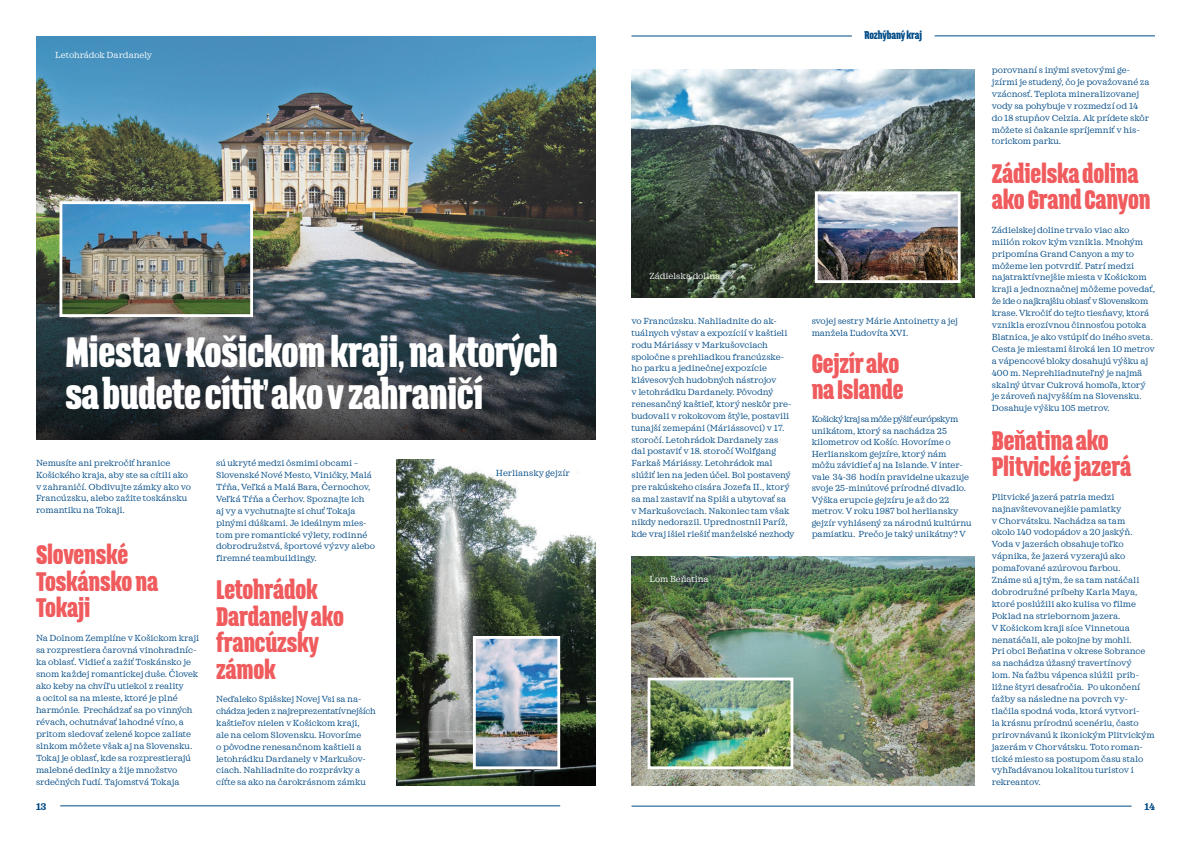
<style>
.page{position:relative;width:1191px;height:842px;background:#fff}
.page>*{position:absolute;margin:0;border:0;box-sizing:border-box;transform-origin:0 0}
.t1{font:900 37.5px/42px "Triump";letter-spacing:-.015em;color:#fff;scale:.8 1}
.t2{font:900 23.8px/26.4px "Triump";letter-spacing:-.01em;color:#f05c5e;scale:.8 1}
.t3{font:900 10px "Triump";letter-spacing:-.01em;color:#004b87;scale:.8 1}
.t4{font:700 10px "Sagona";color:#004b87}
.t5{font:9px/11.9px "Sagona";color:#004b87}
.t6{font:9px "Sagona";color:#fff}
</style>
<div class="page">
<img style="left:36px;top:36px;width:559px;height:202px">
<svg style="left:36px;top:238px;width:559px;height:201px;background:#3c464a"></svg>
<hr style="left:631px;top:806px;width:500px;height:1px;background:#004b87">
<hr style="left:60px;top:806px;width:500px;height:1px;background:#004b87">
<hr style="left:631px;top:36px;width:221px;height:1px;background:#004b87">
<hr style="left:934px;top:36px;width:221px;height:1px;background:#004b87">
<img style="left:396px;top:459px;width:199px;height:326px">
<img style="left:631px;top:69px;width:343px;height:229px">
<img style="left:631px;top:557px;width:343px;height:228px">
<img style="left:63px;top:205px;width:186px;height:108px">
<div style="left:59px;top:201px;width:194px;height:116px;border:3px solid #fff"></div>
<img style="left:819px;top:195px;width:137px;height:84px">
<div style="left:815px;top:191px;width:145px;height:92px;border:3px solid #fff"></div>
<img style="left:651px;top:681px;width:138px;height:84px">
<div style="left:647px;top:677px;width:146px;height:92px;border:3px solid #fff"></div>
<img style="left:477px;top:640px;width:79px;height:125px">
<div style="left:473px;top:636px;width:87px;height:133px;border:3px solid #fff"></div>
<p class="t6" style="left:55px;top:50px;width:99px">Letohrádok Dardanely</p>
<h1 class="t1" style="left:65px;top:330px;width:617px">Miesta v Košickom kraji, na ktorých sa budete cítiť ako v zahraničí</h1>
<p class="t5" style="left:36px;top:458px;width:156px;line-height:11.5px">Nemusíte ani prekročiť hranice<br>Košického kraja, aby ste sa cítili ako v zahraničí. Obdivujte zámky ako vo<br>Francúzsku, alebo zažite toskánsku romantiku na Tokaji.</p>
<h2 class="t2" style="left:36px;top:540px;width:154px">Slovenské<br>Toskánsko na<br>Tokaji</h2>
<p class="t5" style="left:36px;top:632px;width:165px">Na Dolnom Zemplíne v Košickom kraji sa rozprestiera čarovná vinohradníc&shy;ka oblasť. Vidieť a zažiť Toskánsko je snom každej romantickej duše. Človek ako keby na chvíľ u utiekol z reality<br>a ocitol sa na mieste, ktoré je plné harmónie. Prechádzať sa po vinných révach, ochutnávať lahodné víno, a pritom sledovať zelené kopce zaliate slnkom môžete však aj na Slovensku.<br>Tokaj je oblasť, kde sa rozprestierajú malebné dedinky a žije množstvo srdečných ľ udí. Tajomstvá Tokaja</p>
<p class="t5" style="left:216px;top:457px;width:160px">sú ukryté medzi ôsmimi obcami – Slovenské Nové Mesto, Viničky, Malá Tŕňa, Veľká a Malá Bara, Černochov, Veľká Tŕňa a Čerhov. Spoznajte ich<br>aj vy a vychutnajte si chuť Tokaja plnými dúškami. Je ideálnym mies&shy;tom pre romantické výlety, rodinné dobrodružstvá, športové výzvy alebo firemné teambuildingy.</p>
<h2 class="t2" style="left:216px;top:576px;width:161px">Letohrádok<br>Dardanely ako francúzsky zámok</h2>
<p class="t5" style="left:216px;top:693px;width:161px">Neďaleko Spišskej Novej Vsi sa na&shy;chádza jeden z najreprezentatívnejších kaštieľov nielen v Košickom kraji,<br>ale na celom Slovensku. Hovoríme<br>o pôvodne renesančnom kaštieli a letohrádku Dardanely v Markušov&shy;ciach. Nahliadnite do rozprávky a cíťte sa ako na čarokrásnom zámku</p>
<p class="t5" style="left:496px;top:467px;width:75px">Herliansky gejzír</p>
<p class="t6" style="left:649px;top:271px;width:72px">Zádielska dolina</p>
<p class="t3" style="left:864px;top:28px;width:74px">Rozhýbaný kraj</p>
<p class="t5" style="left:631px;top:315px;width:165px">vo Francúzsku. Nahliadnite do ak&shy;tuálnych výstav a expozícií v kaštieli rodu Máriássy v Markušovciach spoločne s prehliadkou francúzske&shy;ho parku a jedinečnej expozície klávesových hudobných nástrojov<br>v letohrádku Dardanely. Pôvodný renesančný kaštieľ, ktorý neskôr pre&shy;budovali v rokokovom štýle, postavili tunajší zemepáni (Máriássovci) v 17. storočí. Letohrádok Dardanely zas<br>dal postaviť v 18. storočí Wolfgang Farkaš Máriássy. Letohrádok mal slúžiť len na jeden účel. Bol postavený pre rakúskeho cisára Jozefa II., ktorý sa mal zastaviť na Spiši a ubytovať sa<br>v Markušovciach. Nakoniec tam však nikdy nedorazil. Uprednostnil Paríž, kde vraj išiel riešiť manželské nezhody</p>
<p class="t5" style="left:811px;top:315px;width:148px;line-height:11.5px">svojej sestry Márie Antoinetty a jej manžela Ľudovíta XVI.</p>
<h2 class="t2" style="left:811px;top:350px;width:116px;line-height:26px">Gejzír ako na Islande</h2>
<p class="t5" style="left:811px;top:413px;width:161px;line-height:11.5px">Košický kraj sa môže pýšiť európskym unikátom, ktorý sa nachádza 25 kilometrov od Košíc. Hovoríme o Herlianskom gejzíre, ktorý nám môžu závidieť aj na Islande. V inter&shy;vale 34-36 hodín pravidelne ukazuje svoje 25-minútové prírodné divadlo.<br>Výška erupcie gejzíru je až do 22 metrov. V roku 1987 bol herliansky gejzír vyhlásený za národnú kultúrnu pamiatku. Prečo je taký unikátny? V</p>
<p class="t6" style="left:649px;top:574px;width:61px">Lom Beňatina</p>
<p class="t5" style="left:991px;top:64px;width:159px">porovnaní s inými svetovými ge&shy;jzírmi je studený, čo je považované za vzácnosť. Teplota mineralizovanej vody sa pohybuje v rozmedzí od 14 do 18 stupňov Celzia. Ak prídete skôr môžete si čakanie spríjemniť v his&shy;torickom parku.</p>
<h2 class="t2" style="left:991px;top:159px;width:200px">Zádielska dolina ako Grand Canyon</h2>
<p class="t5" style="left:991px;top:224px;width:165px">Zádielskej doline trvalo viac ako milión rokov kým vznikla. Mnohým pripomína Grand Canyon a my to môžeme len potvrdiť. Patrí medzi najatraktívnejšie miesta v Košickom kraji a jednoznačnej môžeme povedať, že ide o najkrajšiu oblasť v Slovenskom krase. Vkročiť do tejto tiesňavy, ktorá vznikla erozívnou činnosťou potoka Blatnica, je ako vstúpiť do iného sveta.<br>Cesta je miestami široká len 10 metrov a vápencové bloky dosahujú výšku aj 400 m. Neprehliadnuteľný je najmä skalný útvar Cukrová homoľa, ktorý je zároveň najvyšším na Slovensku.<br>Dosahuje výšku 105 metrov.</p>
<h2 class="t2" style="left:991px;top:426px;width:176px">Beňatina ako<br>Plitvické jazerá</h2>
<p class="t5" style="left:991px;top:491px;width:164px">Plitvické jazerá patria medzi najnavštevovanejšie pamiatky<br>v Chorvátsku. Nachádza sa tam<br>okolo 140 vodopádov a 20 jaskýň.<br>Voda v jazerách obsahuje toľko vápnika, že jazerá vyzerajú ako pomaľované azúrovou farbou.<br>Známe sú aj tým, že sa tam natáčali dobrodružné príbehy Karla Maya, ktoré poslúžili ako kulisa vo filme<br>Poklad na striebornom jazera.<br>V Košickom kraji síce Vinnetoua nenatáčali, ale pokojne by mohli.<br>Pri obci Beňatina v okrese Sobrance sa nachádza úžasný travertínový<br>lom. Na ťažbu vápenca slúžil prib&shy;ližne štyri desaťročia. Po ukončení ťažby sa následne na povrch vy&shy;tlačila spodná voda, ktorá vytvori-<br>la krásnu prírodnú scenériu, často prirovnávanú k ikonickým Plitvickým jazerám v Chorvátsku. Toto roman&shy;tické miesto sa postupom času stalo vyhľadávanou lokalitou turistov i rekreantov.</p>
<p class="t4" style="left:36px;top:800px;width:12px">13</p>
<p class="t4" style="left:1144px;top:800px;width:12px">14</p>
</div>
